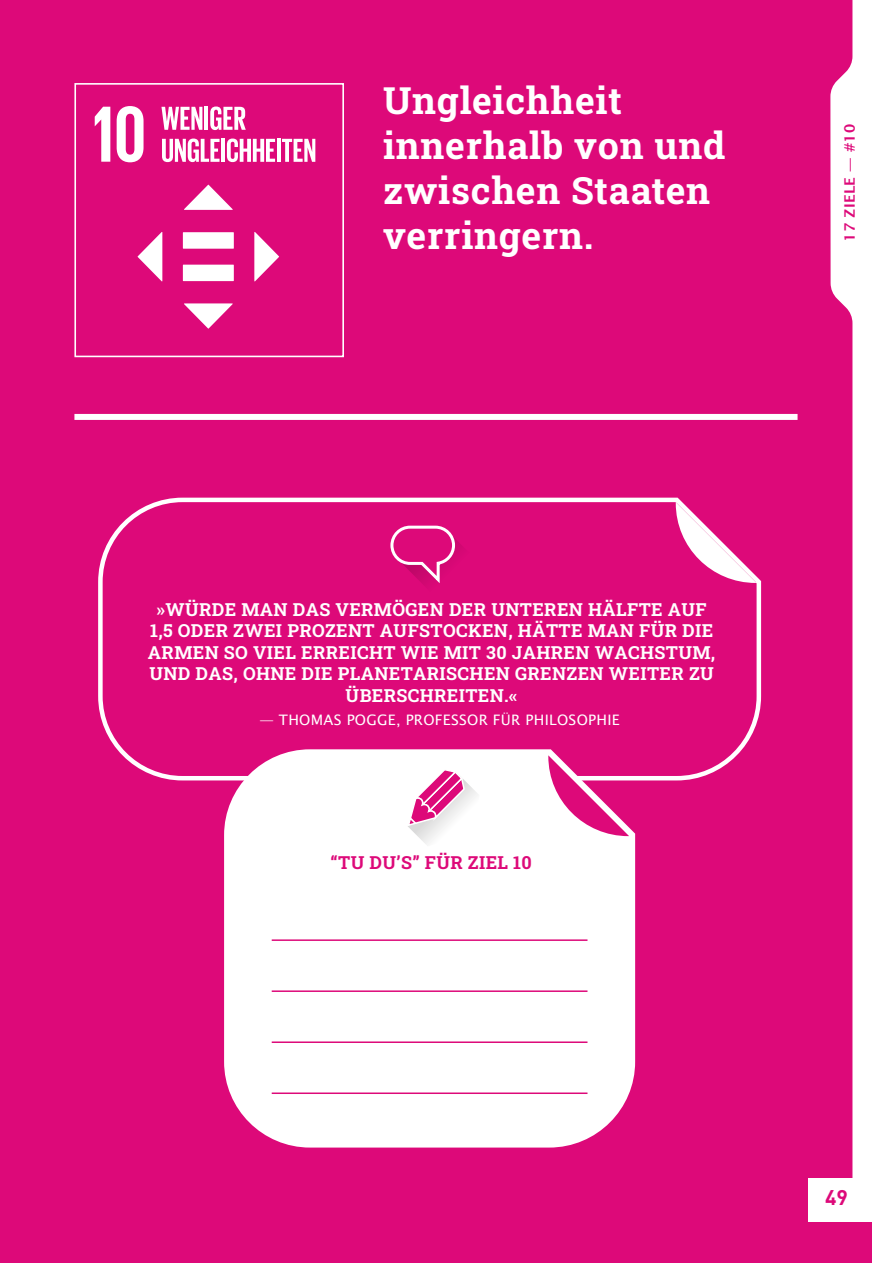
<style>
.page{position:relative;width:872px;height:1263px;background:#dd0979}
.page>*{position:absolute;margin:0;border:0;box-sizing:border-box;transform-origin:0 0}
.H3_Teaser{font:37.5px/45px "Roboto Slab";letter-spacing:.02em;color:#fff}
.t1{font:700 21px "DIN Pro";color:#dd0979}
.P_Fließtext{font:18px/21.6px "Roboto Slab";letter-spacing:.02em;color:#fff;text-align:center}
.Kapitelüberschrift{font:18px "Roboto Slab";letter-spacing:.02em;color:#dd0979}
.Kapitelüberschrift-2{font:14.4px "Lucida Sans";letter-spacing:.02em;color:#fff}
.t2{font:600 14.4px "Lucida Sans";letter-spacing:.02em;color:#dd0979}
</style>
<div class="page">
<svg style="left:94px;top:106px;width:222px;height:176px"></svg>
<svg style="left:95px;top:107px;width:15px;height:55px"></svg>
<svg style="left:117px;top:106px;width:26px;height:56px"></svg>
<div style="left:183px;top:265px;width:51px;height:16px;background:#fff"></div>
<div style="left:183px;top:232px;width:51px;height:17px;background:#fff"></div>
<svg style="left:184px;top:185px;width:49px;height:25px"></svg>
<svg style="left:254px;top:232px;width:25px;height:50px"></svg>
<svg style="left:184px;top:303px;width:49px;height:26px"></svg>
<svg style="left:138px;top:232px;width:24px;height:50px"></svg>
<svg style="left:161px;top:107px;width:41px;height:23px"></svg>
<hr style="left:204px;top:107px;width:4px;height:23px;background:#fff">
<svg style="left:210px;top:107px;width:36px;height:23px"></svg>
<svg style="left:162px;top:139px;width:57px;height:23px"></svg>
<hr style="left:221px;top:139px;width:4px;height:23px;background:#fff">
<svg style="left:227px;top:139px;width:48px;height:23px"></svg>
<hr style="left:277px;top:139px;width:3px;height:23px;background:#fff">
<svg style="left:282px;top:139px;width:33px;height:23px"></svg>
<svg style="left:830px;top:0;width:42px;height:1178px;fill:#fff"></svg>
<div style="left:808px;top:1178px;width:64px;height:43px;background:#fff"></div>
<div style="left:74px;top:83px;width:270px;height:274px;border:2px solid #fff"></div>
<svg style="left:98px;top:497px;width:664px;height:284px"></svg>
<svg style="left:675px;top:502px;width:81px;height:101px"></svg>
<svg style="left:389px;top:524px;width:82px;height:68px"></svg>
<div style="left:74px;top:414px;width:723px;height:6px;background:#fff"></div>
<svg style="left:221px;top:744px;width:417px;height:404px;background:#fcedf5"></svg>
<svg style="left:548px;top:755px;width:81px;height:101px"></svg>
<hr style="left:272px;top:939px;width:315px;height:2px;background:#dd0979">
<hr style="left:272px;top:990px;width:315px;height:2px;background:#dd0979">
<hr style="left:272px;top:1041px;width:315px;height:2px;background:#dd0979">
<hr style="left:272px;top:1092px;width:315px;height:2px;background:#dd0979">
<svg style="left:407px;top:768px;width:72px;height:78px"></svg>
<h3 class="H3_Teaser" style="left:383px;top:77px;width:240px">Ungleichheit</h3>
<h3 class="H3_Teaser" style="left:383px;top:122px;width:344px">innerhalb von und zwischen Staaten</h3>
<h3 class="H3_Teaser" style="left:383px;top:212px;width:212px">verringern.</h3>
<p class="t2" style="left:841px;top:242px;width:119px;rotate:-90deg">17 ZIELE — #10</p>
<p class="P_Fließtext" style="left:148px;top:598px;width:569px">»WÜRDE MAN DAS VERMÖGEN DER UNTEREN HÄLFTE AUF 1,5 ODER ZWEI PROZENT AUFSTOCKEN, HÄTTE MAN FÜR DIE ARMEN SO VIEL ERREICHT WIE MIT 30 JAHREN WACHSTUM, UND DAS, OHNE DIE PLANETARISCHEN GRENZEN WEITER ZU ÜBERSCHREITEN.«</p>
<p class="Kapitelüberschrift-2" style="left:259px;top:712px;width:362px">— THOMAS POGGE, PROFESSOR FÜR PHILOSOPHIE</p>
<p class="Kapitelüberschrift" style="left:330px;top:850px;width:203px">“TU DU’S” FÜR ZIEL 10</p>
<p class="t1" style="left:825px;top:1183px;width:24px">49</p>
</div>
